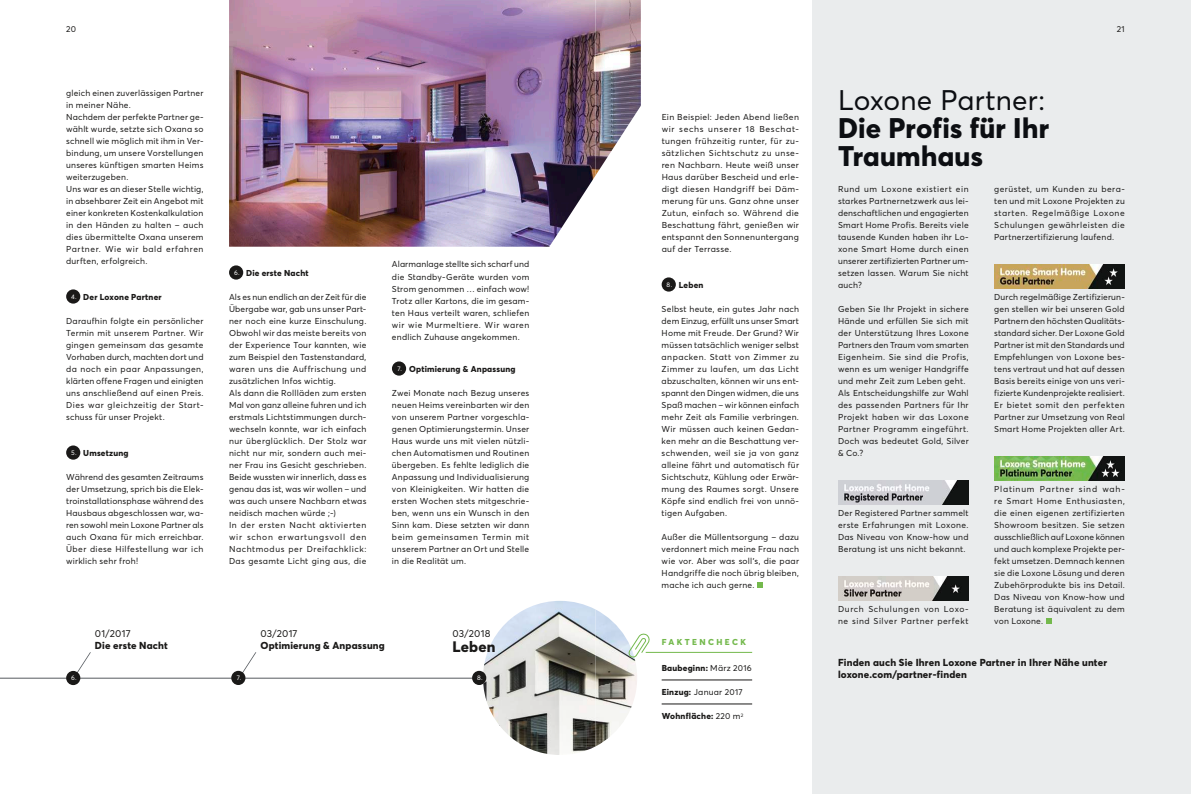
<style>
.page{position:relative;width:1191px;height:794px;background:#fff}
.page>*{position:absolute;margin:0;border:0;box-sizing:border-box;transform-origin:0 0}
.t1{font:800 28px/28px "Averta";letter-spacing:.01em;color:#0c0e12}
.t2{font:28px "Averta";letter-spacing:.005em;color:#0c0e12}
.t3{font:800 15px "Averta";letter-spacing:.01em;color:#1a1918}
.t4{font:800 10px/12px "Averta";letter-spacing:.02em;color:#1a1918}
.t5{font:10px "Averta";letter-spacing:.02em;color:#1a1918}
.t6{font:8.5px/12px "Averta";letter-spacing:.025em;color:#1a1918;text-align:justify}
.t7{font:800 8.5px "Averta";letter-spacing:.025em;color:#1a1918}
.t8{font:8.5px/12px "Averta";letter-spacing:.06em;color:#1a1918}
.t9{font:800 8.5px "Averta";letter-spacing:.275em;color:#74b94d}
.t10{font:6.5px "Averta";color:#fff}
.s1{font-weight:400}
.s2{font-weight:800}
</style>
<div class="page">
<img style="left:483px;top:601px;width:112px;height:154px">
<div style="left:66px;top:289px;width:14px;height:15px;background:#1a1918;border-radius:50%"></div>
<div style="left:66px;top:445px;width:14px;height:15px;background:#1a1918;border-radius:50%"></div>
<div style="left:229px;top:265px;width:14px;height:15px;background:#1a1918;border-radius:50%"></div>
<div style="left:392px;top:361px;width:14px;height:15px;background:#1a1918;border-radius:50%"></div>
<hr style="left:0;top:678px;width:483px;height:1px;background:#565b60">
<svg style="left:73px;top:652px;width:18px;height:27px"></svg>
<svg style="left:238px;top:652px;width:19px;height:27px"></svg>
<img style="left:229px;top:0;width:366px;height:247px">
<div style="left:66px;top:671px;width:14px;height:14px;background:#1a1918;border-radius:50%"></div>
<div style="left:231px;top:671px;width:14px;height:14px;background:#1a1918;border-radius:50%"></div>
<div style="left:472px;top:671px;width:14px;height:14px;background:#1a1918;border-radius:50%"></div>
<hr style="left:661px;top:703px;width:91px;height:1px;background:#1a1918">
<img style="left:595px;top:609px;width:42px;height:137px">
<div style="left:812px;top:0;width:379px;height:794px;background:#eaeced"></div>
<img style="left:838px;top:480px;width:130px;height:24px">
<img style="left:838px;top:577px;width:130px;height:23px">
<img style="left:994px;top:265px;width:130px;height:23px">
<img style="left:994px;top:457px;width:130px;height:23px">
<svg style="left:1046px;top:618px;width:5px;height:6px"></svg>
<div style="left:661px;top:277px;width:15px;height:15px;background:#1a1918;border-radius:50%"></div>
<svg style="left:757px;top:582px;width:5px;height:6px"></svg>
<img style="left:595px;top:0;width:46px;height:176px">
<hr style="left:645px;top:652px;width:107px;height:1px;background:#74b94d">
<svg style="left:627px;top:632px;width:23px;height:26px"></svg>
<hr style="left:661px;top:679px;width:91px;height:1px;background:#1a1918">
<p class="t6" style="left:66px;top:23px;width:11px">20</p>
<p class="t6" style="left:1116px;top:23px;width:9px">21</p>
<p class="t6" style="left:66px;top:87px;width:139px;text-align:left">gleich einen zuverlässigen Partner in meiner Nähe.<br>Nachdem der perfekte Partner ge&shy;wählt wurde, setzte sich Oxana so schnell wie möglich mit ihm in Ver&shy;bindung, um unsere Vorstellungen unseres künftigen smarten Heims weiterzugeben.<br>Uns war es an dieser Stelle wichtig, in absehbarer Zeit ein Angebot mit einer konkreten Kostenkalkulation in den Händen zu halten – auch dies übermittelte Oxana unserem<br>Partner. Wie wir bald erfahren durften, erfolgreich.</p>
<p class="t7" style="left:71px;top:292px;width:92px"><sup>4.</sup> Der Loxone Partner</p>
<p class="t6" style="left:66px;top:315px;width:139px">Daraufhin folgte ein persönlicher Termin mit unserem Partner. Wir gingen gemeinsam das gesamte Vorhaben durch, machten dort und da noch ein paar Anpassungen, klärten offene Fragen und einigten uns anschließend auf einen Preis.<br>Dies war gleichzeitig der Start&shy;schuss für unser Projekt.</p>
<p class="t7" style="left:71px;top:448px;width:59px"><sup>5.</sup> Umsetzung</p>
<p class="t6" style="left:66px;top:471px;width:139px">Während des gesamten Zeitraums der Umsetzung, sprich bis die Elek&shy;troinstallationsphase während des Hausbaus abgeschlossen war, wa&shy;ren sowohl mein Loxone Partner als auch Oxana für mich erreichbar.<br>Über diese Hilfestellung war ich wirklich sehr froh!</p>
<p class="t5" style="left:95px;top:627px;width:37px">01/2017</p>
<p class="t4" style="left:95px;top:639px;width:74px">Die erste Nacht</p>
<p class="t7" style="left:234px;top:268px;width:76px"><sup>6.</sup> Die erste Nacht</p>
<p class="t6" style="left:229px;top:291px;width:139px;text-align:left">Als es nun endlich an der Zeit für die<br>Übergabe war, gab uns unser Part&shy;ner noch eine kurze Einschulung.<br>Obwohl wir das meiste bereits von der Experience Tour kannten, wie zum Beispiel den Tastenstandard, waren uns die Auffrischung und zusätzlichen Infos wichtig.<br>Als dann die Rollläden zum ersten<br>Mal von ganz alleine fuhren und ich erstmals Lichtstimmungen durch&shy;wechseln konnte, war ich einfach nur überglücklich. Der Stolz war nicht nur mir, sondern auch mei&shy;ner Frau ins Gesicht geschrieben.<br>Beide wussten wir innerlich, dass es genau das ist, was wir wollen – und was auch unsere Nachbarn etwas neidisch machen würde ;-)<br>In der ersten Nacht aktivierten wir schon erwartungsvoll den<br>Nachtmodus per Dreifachklick:<br>Das gesamte Licht ging aus, die</p>
<p class="t6" style="left:392px;top:258px;width:139px">Alarmanlage stellte sich scharf und die Standby-Geräte wurden vom Strom genommen … einfach wow!<br>Trotz aller Kartons, die im gesam&shy;ten Haus verteilt waren, schliefen wir wie Murmeltiere. Wir waren endlich Zuhause angekommen.</p>
<p class="t7" style="left:397px;top:364px;width:120px"><sup>7.</sup> Optimierung &amp; Anpassung</p>
<p class="t6" style="left:392px;top:387px;width:139px">Zwei Monate nach Bezug unseres neuen Heims vereinbarten wir den von unserem Partner vorgeschla&shy;genen Optimierungstermin. Unser Haus wurde uns mit vielen nützli&shy;chen Automatismen und Routinen übergeben. Es fehlte lediglich die Anpassung und Individualisierung von Kleinigkeiten. Wir hatten die ersten Wochen stets mitgeschrie&shy;ben, wenn uns ein Wunsch in den Sinn kam. Diese setzten wir dann beim gemeinsamen Termin mit unserem Partner an Ort und Stelle in die Realität um.</p>
<p class="t5" style="left:260px;top:627px;width:39px">03/2017</p>
<p class="t4" style="left:260px;top:639px;width:126px">Optimierung &amp; Anpassung</p>
<p class="t5" style="left:452px;top:627px;width:40px">03/2018</p>
<h2 class="t3" style="left:452px;top:637px;width:44px">Leben</h2>
<p class="t10" style="left:71px;top:674px;width:7px">6.</p>
<p class="t10" style="left:237px;top:674px;width:6px">7.</p>
<p class="t10" style="left:477px;top:674px;width:7px">8.</p>
<p class="t6" style="left:661px;top:111px;width:139px">Ein Beispiel: Jeden Abend ließen wir sechs unserer 18 Beschat&shy;tungen frühzeitig runter, für zu&shy;sätzlichen Sichtschutz zu unse&shy;ren Nachbarn. Heute weiß unser Haus darüber Bescheid und erle&shy;digt diesen Handgriff bei Däm&shy;merung für uns. Ganz ohne unser Zutun, einfach so. Während die Beschattung fährt, genießen wir entspannt den Sonnenuntergang auf der Terrasse.</p>
<p class="t7" style="left:666px;top:280px;width:38px"><sup>8.</sup> Leben</p>
<p class="t6" style="left:661px;top:303px;width:139px">Selbst heute, ein gutes Jahr nach dem Einzug, erfüllt uns unser Smart Home mit Freude. Der Grund? Wir müssen tatsächlich weniger selbst anpacken. Statt von Zimmer zu Zimmer zu laufen, um das Licht abzuschalten, können wir uns ent&shy;spannt den Dingen widmen, die uns Spaß machen – wir können einfach mehr Zeit als Familie verbringen.<br>Wir müssen auch keinen Gedan&shy;ken mehr an die Beschattung ver&shy;schwenden, weil sie ja von ganz alleine fährt und automatisch für Sichtschutz, Kühlung oder Erwär&shy;mung des Raumes sorgt. Unsere Köpfe sind endlich frei von unnö&shy;tigen Aufgaben.</p>
<p class="t6" style="left:661px;top:531px;width:139px">Außer die Müllentsorgung – dazu verdonnert mich meine Frau nach wie vor. Aber was soll’s, die paar Handgriffe die noch übrig bleiben, mache ich auch gerne.</p>
<p class="t9" style="left:661px;top:636px;width:86px">FAKTENCHECK</p>
<p class="t7" style="left:661px;top:663px;width:92px">Baubeginn: <span class="s1">März 2016</span></p>
<p class="t6" style="left:661px;top:686px;width:82px"><span class="s2">Einzug:</span> Januar 2017</p>
<p class="t7" style="left:661px;top:711px;width:83px">Wohnfläche: <span class="s1">220 m</span><sup>2</sup></p>
<h1 class="t2" style="left:838px;top:82px;width:208px">Loxone Partner:</h1>
<h1 class="t1" style="left:838px;top:114px;width:212px">Die Profis für Ihr<br>Traumhaus</h1>
<p class="t6" style="left:838px;top:183px;width:132px">Rund um Loxone existiert ein starkes Partnernetzwerk aus lei&shy;denschaftlichen und engagierten Smart Home Profis. Bereits viele tausende Kunden haben ihr Lo&shy;xone Smart Home durch einen unserer zertifizierten Partner um&shy;setzen lassen. Warum Sie nicht auch?</p>
<p class="t6" style="left:838px;top:303px;width:132px;text-align:left">Geben Sie Ihr Projekt in sichere<br>Hände und erfüllen Sie sich mit der Unterstützung Ihres Loxone<br>Partners den Traum vom smarten<br>Eigenheim. Sie sind die Profis, wenn es um weniger Handgriffe und mehr Zeit zum Leben geht.<br>Als Entscheidungshilfe zur Wahl des passenden Partners für Ihr<br>Projekt haben wir das Loxone<br>Partner Programm eingeführt.<br>Doch was bedeutet Gold, Silver &amp; Co.?</p>
<p class="t6" style="left:838px;top:507px;width:132px">Der Registered Partner sammelt erste Erfahrungen mit Loxone.<br>Das Niveau von Know-how und Beratung ist uns nicht bekannt.</p>
<p class="t8" style="left:838px;top:603px;width:132px">Durch Schulungen von Loxo&shy;ne sind Silver Partner perfekt</p>
<p class="t6" style="left:994px;top:183px;width:132px">gerüstet, um Kunden zu bera&shy;ten und mit Loxone Projekten zu starten. Regelmäßige Loxone Schulungen gewährleisten die Partnerzertifizierung laufend.</p>
<p class="t6" style="left:994px;top:291px;width:132px">Durch regelmäßige Zertifizierun&shy;gen stellen wir bei unseren Gold Partnern den höchsten Qualitäts&shy;standard sicher. Der Loxone Gold Partner ist mit den Standards und Empfehlungen von Loxone bes&shy;tens vertraut und hat auf dessen Basis bereits einige von uns veri&shy;fizierte Kundenprojekte realisiert.<br>Er bietet somit den perfekten Partner zur Umsetzung von Real Smart Home Projekten aller Art.</p>
<p class="t6" style="left:994px;top:483px;width:132px">Platinum Partner sind wah&shy;re Smart Home Enthusiasten, die einen eigenen zertifizierten Showroom besitzen. Sie setzen ausschließlich auf Loxone können und auch komplexe Projekte per&shy;fekt umsetzen. Demnach kennen sie die Loxone Lösung und deren Zubehörprodukte bis ins Detail.<br>Das Niveau von Know-how und Beratung ist äquivalent zu dem von Loxone.</p>
<p class="t4" style="left:838px;top:656px;width:270px">Finden auch Sie Ihren Loxone Partner in Ihrer Nähe unter loxone.com/partner-finden</p>
</div>
